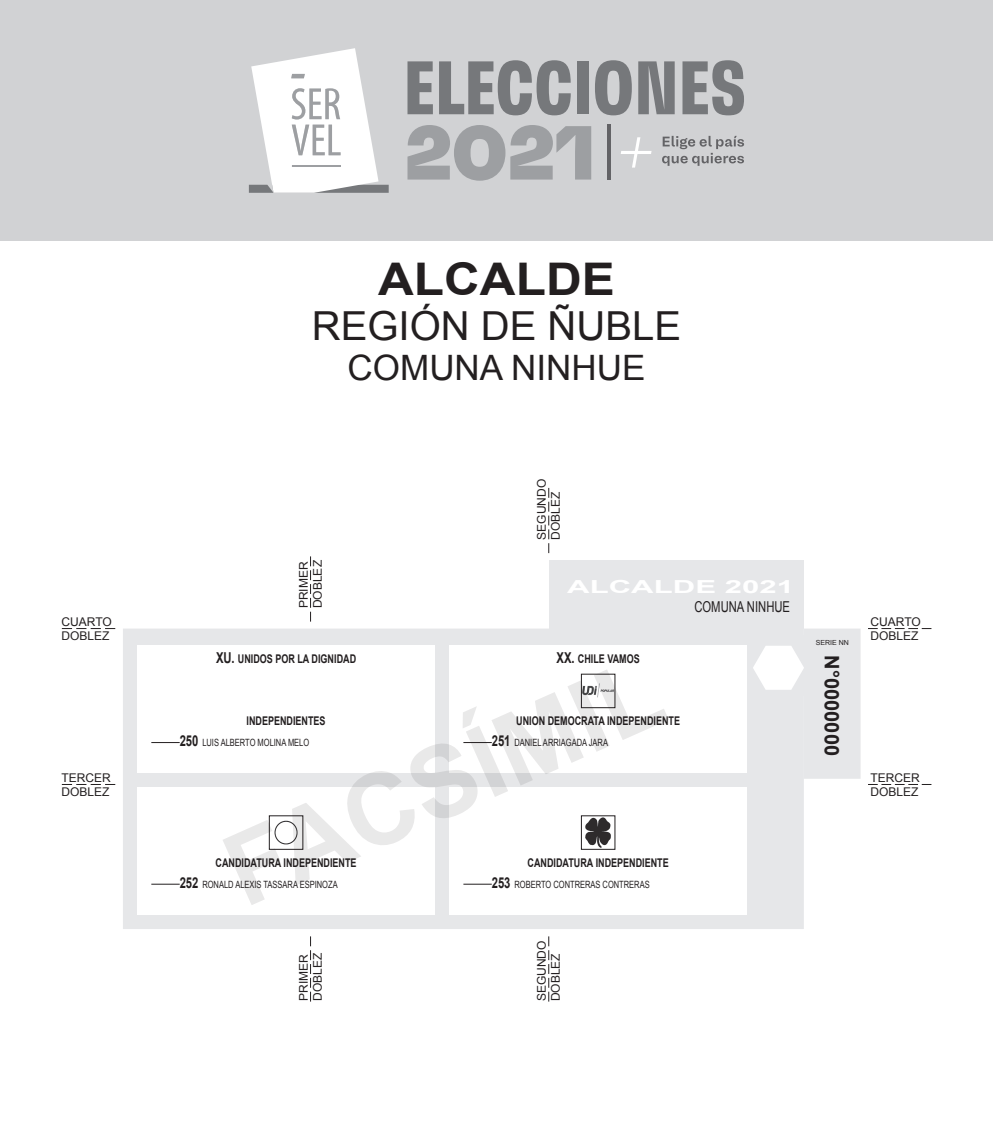
<style>
.page{position:relative;width:993px;height:1134px;background:#fff}
.page>*{position:absolute;margin:0;border:0;box-sizing:border-box;transform-origin:0 0}
.t1{font:700 100px "Arial";color:#231f20}
.t2{font:700 45px "Arial";color:#231f20;scale:1.1 1}
.t3{font:40px "Arial";color:#231f20}
.t4{font:35px "Arial";color:#231f20}
.t5{font:700 20px "Arial";color:#231f20}
.t6{font:700 18px "Arial";color:#fff;scale:1.73 1}
.t7{font:15px "Arial";color:#231f20;scale:.75 1}
.t8{font:700 12px "Arial";color:#231f20;scale:.75 1}
.t9{font:12px/14px "Arial";color:#231f20}
.t10{font:10px "Arial";color:#231f20;scale:.75 1}
.t11{font:7px "Arial";color:#231f20}
.s1{font-size:15px}
.s2{font-weight:700;font-size:15px}
</style>
<div class="page">
<div style="left:0;top:0;width:992px;height:241px;background:#d1d2d4"></div>
<svg style="left:548px;top:488px;width:1px;height:65px"></svg>
<svg style="left:548px;top:936px;width:1px;height:65px"></svg>
<svg style="left:310px;top:936px;width:1px;height:65px"></svg>
<svg style="left:62px;top:784px;width:53px;height:1px"></svg>
<svg style="left:62px;top:628px;width:53px;height:1px"></svg>
<svg style="left:868px;top:784px;width:63px;height:1px"></svg>
<svg style="left:868px;top:628px;width:63px;height:1px"></svg>
<svg style="left:407px;top:61px;width:26px;height:53px"></svg>
<svg style="left:439px;top:60px;width:131px;height:55px"></svg>
<div style="left:576px;top:61px;width:12px;height:53px;background:#76787b"></div>
<svg style="left:595px;top:60px;width:36px;height:55px"></svg>
<svg style="left:638px;top:61px;width:36px;height:53px"></svg>
<svg style="left:682px;top:60px;width:61px;height:55px"></svg>
<svg style="left:407px;top:125px;width:184px;height:56px"></svg>
<svg style="left:621px;top:137px;width:30px;height:31px"></svg>
<hr style="left:607px;top:124px;width:3px;height:56px;background:#636366">
<svg style="left:662px;top:136px;width:81px;height:30px"></svg>
<svg style="left:249px;top:48px;width:139px;height:145px"></svg>
<svg style="left:123px;top:560px;width:681px;height:369px"></svg>
<div style="left:749px;top:636px;width:58px;height:60px;background:#e6e7e9"></div>
<svg style="left:752px;top:628px;width:108px;height:151px;background:#e8e9eb"></svg>
<p class="t9" style="left:61px;top:615px;width:52px">CUARTO<br>DOBLEZ</p>
<p class="t9" style="left:61px;top:771px;width:51px">TERCER<br>DOBLEZ</p>
<h2 class="t2" style="left:378px;top:250px;width:216px">ALCALDE</h2>
<h3 class="t3" style="left:312px;top:300px;width:370px">REGIÓN DE ÑUBLE</h3>
<h3 class="t4" style="left:347px;top:345px;width:299px">COMUNA NINHUE</h3>
<p class="t9" style="left:296px;top:608px;width:50px;rotate:-90deg">PRIMER<br>DOBLEZ</p>
<p class="t9" style="left:534px;top:540px;width:62px;rotate:-90deg">SEGUNDO<br>DOBLEZ</p>
<h3 class="t6" style="left:567px;top:575px;width:133px">ALCALDE 2021</h3>
<p class="t7" style="left:694px;top:596px;width:129px">COMUNA NINHUE</p>
<p class="t8" style="left:216px;top:650px;width:188px"><span class="s1">XU.</span> UNIDOS POR LA DIGNIDAD</p>
<p class="t8" style="left:556px;top:650px;width:112px"><span class="s1">XX.</span> CHILE VAMOS</p>
<h1 class="t1" style="left:204px;top:816px;width:468px;rotate:-24deg">FACSÍMIL</h1>
<p class="t8" style="left:246px;top:713px;width:107px">INDEPENDIENTES</p>
<p class="t10" style="left:180px;top:736px;width:174px"><span class="s2">250</span> LUIS ALBERTO MOLINA MELO</p>
<p class="t8" style="left:516px;top:713px;width:220px">UNION DEMOCRATA INDEPENDIENTE</p>
<p class="t10" style="left:491px;top:736px;width:156px"><span class="s2">251</span> DANIEL ARRIAGADA JARA</p>
<p class="t8" style="left:215px;top:854px;width:190px">CANDIDATURA INDEPENDIENTE</p>
<p class="t10" style="left:180px;top:878px;width:212px"><span class="s2">252</span> RONALD ALEXIS TASSARA ESPINOZA</p>
<p class="t8" style="left:527px;top:854px;width:190px">CANDIDATURA INDEPENDIENTE</p>
<p class="t10" style="left:491px;top:878px;width:212px"><span class="s2">253</span> ROBERTO CONTRERAS CONTRERAS</p>
<p class="t9" style="left:296px;top:1000px;width:50px;rotate:-90deg">PRIMER<br>DOBLEZ</p>
<p class="t9" style="left:534px;top:1001px;width:62px;rotate:-90deg">SEGUNDO<br>DOBLEZ</p>
<p class="t11" style="left:815px;top:638px;width:35px">SERIE NN</p>
<p class="t11" style="left:838px;top:638px;width:12px">GK</p>
<h3 class="t5" style="left:844px;top:655px;width:102px;rotate:90deg">N°0000000</h3>
<p class="t9" style="left:870px;top:615px;width:52px">CUARTO<br>DOBLEZ</p>
<p class="t9" style="left:870px;top:771px;width:51px">TERCER<br>DOBLEZ</p>
</div>
